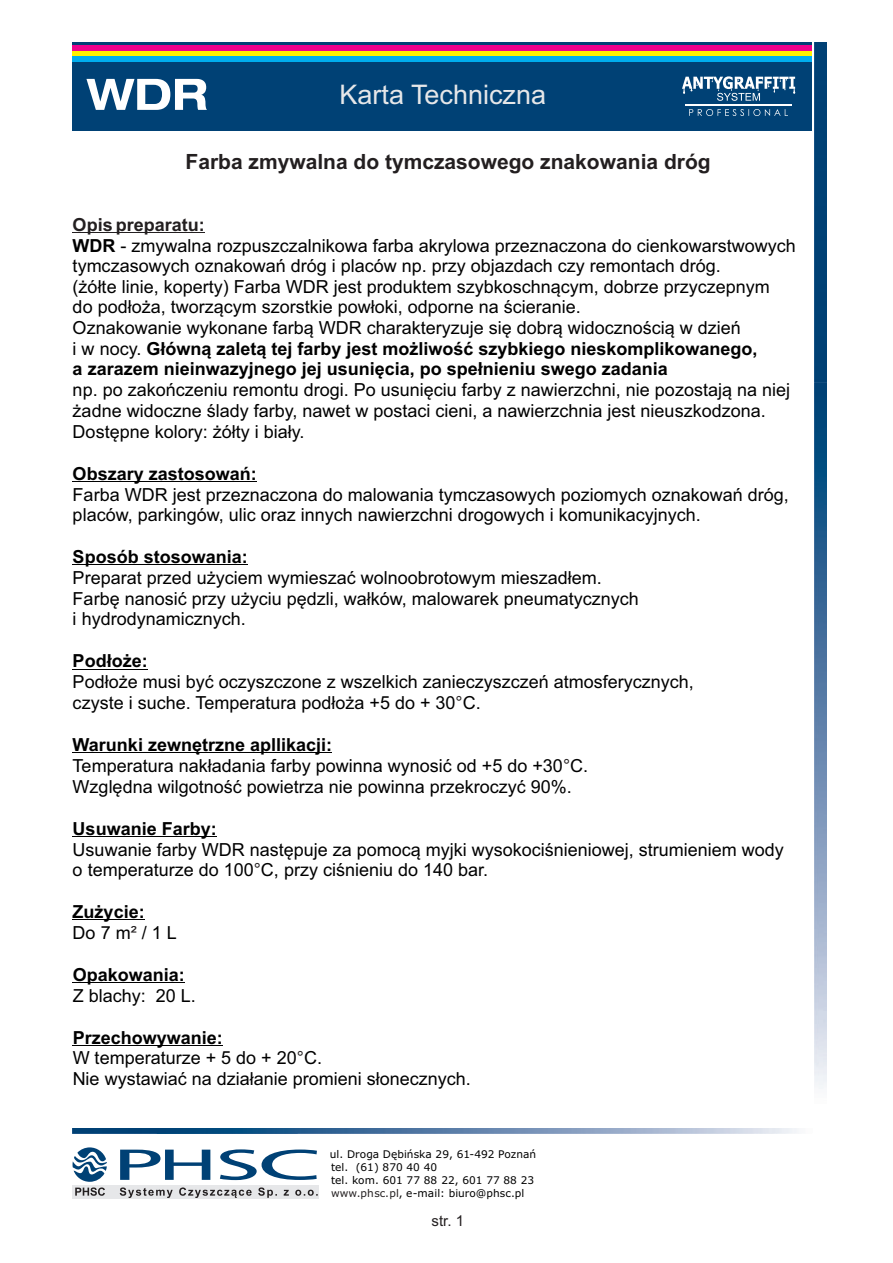
<style>
.page{position:relative;width:893px;height:1263px;background:#fff}
.page>*{position:absolute;margin:0;border:0;box-sizing:border-box;transform-origin:0 0}
.t1{font:27px "Arial";color:#e6e7e9}
.t2{font:700 21px "Arial";color:#231f20}
.t3{font:18px/20.7px "Arial";color:#000}
.t4{font:700 18px/20.9px "Arial";color:#000}
.t5{font:15px "Arial";color:#231f20}
.t6{font:10.5px/12.9px "Verdana";color:#000}
.s1{font-weight:700;color:#231f20}
.s2{font-weight:700}
.s3{color:#231f20}
.s4{font-weight:400}
.s5{font-weight:400;color:#231f20}
</style>
<div class="page">
<div style="left:72px;top:43px;width:740px;height:88px;background:#004175"></div>
<div style="left:72px;top:46px;width:740px;height:5px;background:#ed028c"></div>
<div style="left:72px;top:51px;width:740px;height:5px;background:#fff101"></div>
<div style="left:72px;top:56px;width:740px;height:5px;background:#00aeef"></div>
<hr style="left:73px;top:232px;width:132px;height:1px;background:#231f20">
<hr style="left:73px;top:481px;width:184px;height:1px;background:#000">
<hr style="left:73px;top:565px;width:175px;height:1px;background:#000">
<hr style="left:73px;top:669px;width:75px;height:1px;background:#000">
<hr style="left:73px;top:752px;width:259px;height:1px;background:#000">
<hr style="left:73px;top:836px;width:144px;height:1px;background:#000">
<hr style="left:73px;top:919px;width:72px;height:1px;background:#000">
<hr style="left:73px;top:982px;width:112px;height:1px;background:#000">
<hr style="left:73px;top:1045px;width:150px;height:1px;background:#000">
<img style="left:814px;top:43px;width:13px;height:1046px">
<img style="left:72px;top:1128px;width:725px;height:6px">
<div style="left:72px;top:1185px;width:247px;height:13px;background:#e6e7e9"></div>
<svg style="left:120px;top:1187px;width:198px;height:11px"></svg>
<svg style="left:73px;top:1147px;width:34px;height:49px"></svg>
<svg style="left:120px;top:1149px;width:90px;height:31px"></svg>
<svg style="left:220px;top:1149px;width:97px;height:31px"></svg>
<svg style="left:86px;top:79px;width:121px;height:31px"></svg>
<svg style="left:689px;top:109px;width:99px;height:7px"></svg>
<hr style="left:685px;top:104px;width:107px;height:2px;background:#fff">
<svg style="left:682px;top:76px;width:113px;height:25px"></svg>
<h1 class="t1" style="left:339px;top:85px;width:208px">Karta Techniczna</h1>
<p class="t2" style="left:185px;top:154px;width:527px">Farba zmywalna do tymczasowego znakowania dróg</p>
<p class="t3" style="left:73px;top:216px;width:725px"><span class="s1">Opis preparatu:<br></span><span class="s2">WDR</span> - zmywalna rozpuszczalnikowa farba akrylowa przeznaczona do cienkowarstwowych tymczasowych oznakowań dróg i placów np. przy objazdach czy remontach dróg.<br>(żółte linie, koperty) Farba WDR jest produktem szybkoschnącym, dobrze przyczepnym<br>do podłoża, tworzącym szorstkie powłoki, odporne na ścieranie.<br>Oznakowanie wykonane farbą WDR charakteryzuje się dobrą widocznością w dzień<br>i w nocy. <span class="s2">Główną zaletą tej farby jest możliwość szybkiego nieskomplikowanego,<br>a zarazem nieinwazyjnego jej usunięcia, po spełnieniu swego zadania</span></p>
<p class="t3" style="left:73px;top:381px;width:719px">np. po zakończeniu remontu drogi. Po usunięciu farby z nawierzchni, nie pozostają na niej żadne widoczne ślady farby, nawet w postaci cieni, a nawierzchnia jest nieuszkodzona.<br>Dostępne kolory: żółty i biały.</p>
<p class="t4" style="left:73px;top:464px;width:186px">Obszary zastosowań:</p>
<p class="t3" style="left:73px;top:486px;width:718px">Farba WDR jest przeznaczona do malowania tymczasowych poziomych oznakowań dróg, placów, parkingów, ulic oraz innych nawierzchni drogowych i komunikacyjnych.</p>
<p class="t4" style="left:73px;top:548px;width:177px">Sposób stosowania:</p>
<p class="t3" style="left:73px;top:569px;width:568px">Preparat przed użyciem wymieszać wolnoobrotowym mieszadłem.<br>Farbę nanosić przy użyciu pędzli, wałków, malowarek pneumatycznych i hydrodynamicznych.</p>
<p class="t4" style="left:73px;top:652px;width:77px">Podłoże:</p>
<p class="t3" style="left:73px;top:673px;width:623px">Podłoże musi być oczyszczone z wszelkich zanieczyszczeń atmosferycznych, czyste i suche. Temperatura podłoża +5 do + 30<span class="s3">°</span>C.</p>
<p class="t3" style="left:73px;top:736px;width:517px"><span class="s2">Warunki zewnętrzne apllikacji:<br></span>Temperatura nakładania farby powinna wynosić od +5 do +30<span class="s3">°</span>C.<br>Względna wilgotność powietrza nie powinna przekroczyć 90%.</p>
<p class="t4" style="left:73px;top:819px;width:146px">Usuwanie Farby:</p>
<p class="t3" style="left:73px;top:840px;width:713px">Usuwanie farby WDR następuje za pomocą myjki wysokociśnieniowej, strumieniem wody o temperaturze do 100<span class="s3">°</span>C, przy ciśnieniu do 140 bar.</p>
<p class="t4" style="left:73px;top:903px;width:106px">Zużycie:<br><span class="s4">Do 7 m</span><span class="s5">²</span> <span class="s4">/ 1 L</span></p>
<p class="t4" style="left:73px;top:966px;width:114px">Opakowania:</p>
<p class="t3" style="left:73px;top:987px;width:125px">Z blachy: 20 L.</p>
<p class="t3" style="left:73px;top:1028px;width:400px"><span class="s2">Przechowywanie:<br></span>W temperaturze + 5 do + 20<span class="s3">°</span>C.<br>Nie wystawiać na działanie promieni słonecznych.</p>
<p class="t6" style="left:330px;top:1148px;width:208px">ul. Droga Dębińska 29, 61-492 Poznań tel. (61) 870 40 40<br>tel. kom. 601 77 88 22, 601 77 88 23 <span class="s3">www.phsc.pl</span>, e-mail: biuro@phsc.pl</p>
<p class="t5" style="left:432px;top:1215px;width:34px">str. 1</p>
</div>
